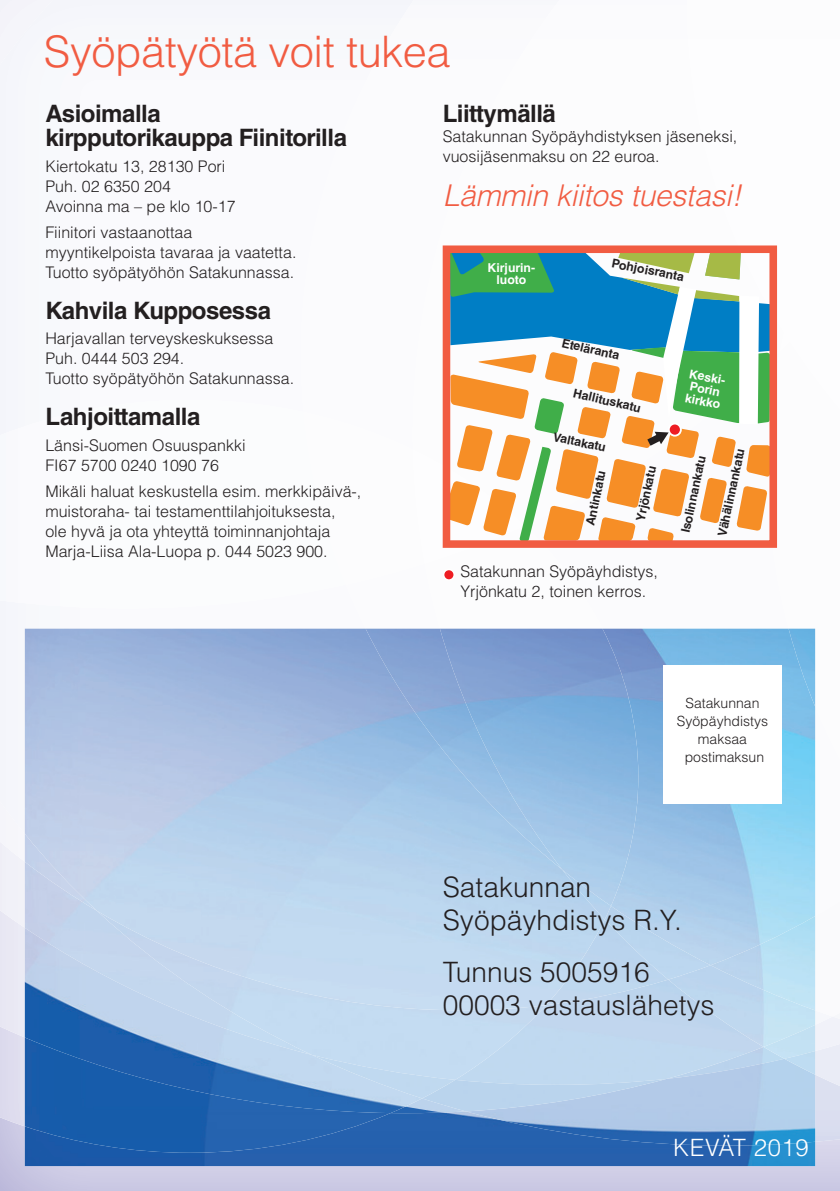
<style>
.page{position:relative;width:840px;height:1191px;background:#fff}
.page>*{position:absolute;margin:0;border:0;box-sizing:border-box;transform-origin:0 0}
.t1{font:300 43.4px "Helvetica LT Std";letter-spacing:-.01em;color:#f15c42}
.t2{font:italic 300 30px "Helvetica LT Std";letter-spacing:-.01em;color:#f15c42}
.t3{font:300 28px/32.8px "Helvetica LT Std";color:#231f20}
.t4{font:700 24px/24px "Helvetica LT Std";letter-spacing:-.02em;color:#231f20}
.t5{font:300 23.8px "Helvetica LT Std";letter-spacing:.025em;color:#fff}
.t6{font:300 16px/20px "Helvetica LT Std";color:#231f20}
.t7{font:300 14px/18px "Helvetica LT Std";color:#231f20;text-align:center}
.t8{font:700 12.2px "Helvetica LT Std";color:#231f20}
.t9{font:700 12.2px/12.2px "Helvetica LT Std";color:#fff;text-align:center}
</style>
<div class="page">
<img style="left:0;top:1126px;width:839px;height:65px">
<img style="left:0;top:1037px;width:25px;height:89px">
<div style="left:0;top:928px;width:25px;height:109px;background:#e9e8f3"></div>
<img style="left:814px;top:1086px;width:25px;height:55px">
<img style="left:814px;top:1051px;width:25px;height:35px">
<img style="left:814px;top:916px;width:25px;height:135px">
<img style="left:814px;top:1010px;width:18px;height:15px">
<svg style="left:832px;top:1013px;width:7px;height:6px"></svg>
<img style="left:776px;top:526px;width:40px;height:233px">
<img style="left:303px;top:412px;width:121px;height:172px">
<img style="left:412px;top:449px;width:30px;height:114px">
<img style="left:686px;top:0;width:92px;height:332px">
<img style="left:763px;top:1047px;width:51px;height:11px">
<div style="left:604px;top:979px;width:63px;height:26px;background:#bcd5ed"></div>
<img style="left:667px;top:979px;width:147px;height:68px">
<img style="left:604px;top:965px;width:106px;height:14px">
<div style="left:422px;top:1010px;width:123px;height:68px;background:#c4dbf1"></div>
<img style="left:562px;top:906px;width:40px;height:13px">
<img style="left:710px;top:965px;width:104px;height:45px">
<img style="left:602px;top:628px;width:212px;height:337px">
<img style="left:788px;top:628px;width:26px;height:78px">
<img style="left:365px;top:628px;width:74px;height:241px">
<img style="left:439px;top:628px;width:199px;height:278px">
<img style="left:25px;top:1113px;width:789px;height:53px">
<img style="left:25px;top:1113px;width:365px;height:39px">
<img style="left:422px;top:1111px;width:44px;height:2px">
<img style="left:25px;top:928px;width:397px;height:185px">
<img style="left:466px;top:1058px;width:348px;height:87px">
<img style="left:783px;top:1051px;width:31px;height:23px">
<img style="left:422px;top:1078px;width:244px;height:33px">
<div style="left:311px;top:1054px;width:144px;height:44px;background:#c2d9f0"></div>
<svg style="left:442px;top:245px;width:334px;height:303px;background:#f16249"></svg>
<svg style="left:442px;top:249px;width:328px;height:292px"></svg>
<svg style="left:444px;top:570px;width:10px;height:10px"></svg>
<div style="left:662px;top:665px;width:119px;height:138px;background:#fff"></div>
<h1 class="t1" style="left:44px;top:24px;width:408px">Syöpätyötä voit tukea</h1>
<h3 class="t4" style="left:45px;top:101px;width:303px">Asioimalla kirpputorikauppa Fiinitorilla</h3>
<p class="t6" style="left:45px;top:156px;width:192px">Kiertokatu 13, 28130 Pori<br>Puh. 02 6350 204<br>Avoinna ma – pe klo 10-17</p>
<p class="t6" style="left:45px;top:222px;width:252px">Fiinitori vastaanottaa myyntikelpoista tavaraa ja vaatetta.<br>Tuotto syöpätyöhön Satakunnassa.</p>
<h3 class="t4" style="left:45px;top:298px;width:227px">Kahvila Kupposessa</h3>
<p class="t6" style="left:45px;top:328px;width:250px">Harjavallan terveyskeskuksessa<br>Puh. 0444 503 294.<br>Tuotto syöpätyöhön Satakunnassa.</p>
<h3 class="t4" style="left:45px;top:404px;width:156px">Lahjoittamalla</h3>
<p class="t6" style="left:45px;top:435px;width:202px">Länsi-Suomen Osuuspankki<br>FI67 5700 0240 1090 76</p>
<p class="t6" style="left:45px;top:481px;width:317px">Mikäli haluat keskustella esim. merkkipäivä-, muistoraha- tai testamenttilahjoituksesta,<br>ole hyvä ja ota yhteyttä toiminnanjohtaja Marja-Liisa Ala-Luopa p. 044 5023 900.</p>
<h3 class="t4" style="left:442px;top:101px;width:115px">Liittymällä</h3>
<p class="t6" style="left:442px;top:126px;width:296px">Satakunnan Syöpäyhdistyksen jäseneksi, vuosijäsenmaksu on 22 euroa.</p>
<h2 class="t2" style="left:442px;top:177px;width:300px">Lämmin kiitos tuestasi!</h2>
<p class="t8" style="left:613px;top:255px;width:75px;rotate:11deg">Pohjoisranta</p>
<p class="t9" style="left:487px;top:261px;width:49px">Kirjurin&shy;luoto</p>
<p class="t8" style="left:563px;top:335px;width:60px;rotate:13deg">Eteläranta</p>
<p class="t8" style="left:575px;top:385px;width:70px;rotate:13deg">Hallituskatu</p>
<p class="t8" style="left:554px;top:429px;width:55px;rotate:12deg">Valtakatu</p>
<p class="t8" style="left:582px;top:524px;width:58px;rotate:-78deg">Antinkatu</p>
<p class="t8" style="left:632px;top:519px;width:58px;rotate:-78deg">Yrjönkatu</p>
<p class="t8" style="left:677px;top:531px;width:80px;rotate:-78deg">Isolinnankatu</p>
<p class="t8" style="left:714px;top:534px;width:91px;rotate:-78deg">Vähälinnankatu</p>
<p class="t6" style="left:460px;top:561px;width:199px">Satakunnan Syöpäyhdistys,<br>Yrjönkatu 2, toinen kerros.</p>
<p class="t9" style="left:690px;top:367px;width:40px;text-align:left;rotate:11deg">Keski-<br>Porin kirkko</p>
<p class="t7" style="left:676px;top:693px;width:93px">Satakunnan<br>Syöpäyhdistys maksaa postimaksun</p>
<h3 class="t3" style="left:442px;top:870px;width:240px">Satakunnan<br>Syöpäyhdistys R.Y.</h3>
<h3 class="t3" style="left:442px;top:955px;width:273px">Tunnus 5005916<br>00003 vastauslähetys</h3>
<h3 class="t5" style="left:673px;top:1132px;width:137px">KEVÄT 2019</h3>
</div>
